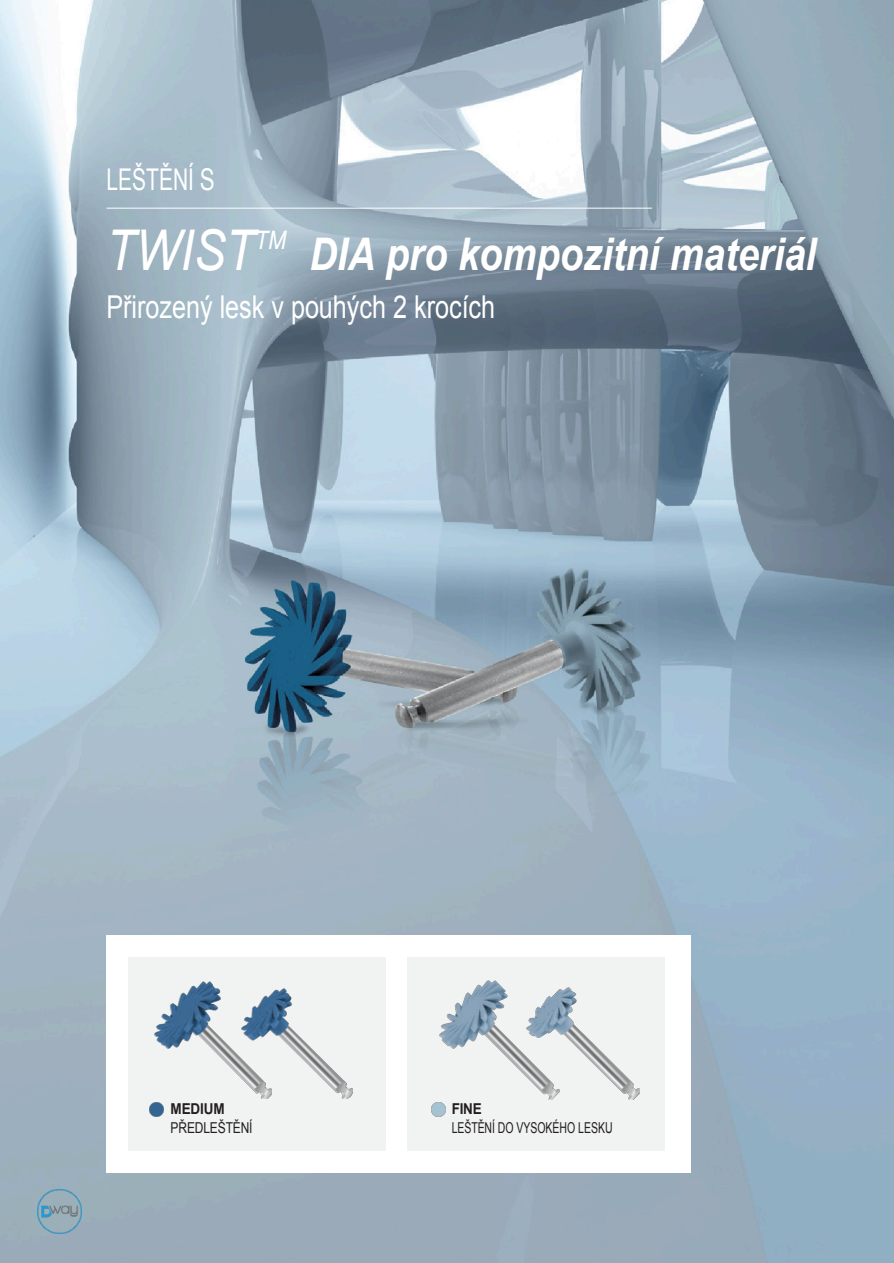
<style>
.page{position:relative;width:894px;height:1263px;background:#fff}
.page>*{position:absolute;margin:0;border:0;box-sizing:border-box;transform-origin:0 0}
.t1{font:italic 56.25px "Arial";color:#fff;scale:.85 1}
.t2{font:italic 700 45px "Arial";color:#fff;scale:.85 1}
.t3{font:31.5px "Arial";color:#fff;scale:.8 1}
.t4{font:30px "Arial";color:#fff;scale:.7 1}
.t5{font:15px "Arial";letter-spacing:-.01em;color:#231f20;scale:.7 1}
.t6{font:15px "Arial";letter-spacing:-.01em;color:#231f20;scale:.8 1}
.t7{font:700 15px "Arial";letter-spacing:-.01em;color:#231f20;scale:.9 1}
</style>
<div class="page">
<img style="left:0;top:0;width:893px;height:1263px">
<img style="left:38px;top:1190px;width:43px;height:43px">
<div style="left:106px;top:936px;width:584px;height:237px;background:#fff"></div>
<div style="left:128px;top:957px;width:258px;height:194px;background:#f1f2f2"></div>
<div style="left:407px;top:957px;width:257px;height:194px;background:#f1f2f2"></div>
<img style="left:154px;top:982px;width:88px;height:97px">
<img style="left:439px;top:981px;width:87px;height:96px">
<img style="left:242px;top:988px;width:110px;height:111px">
<img style="left:526px;top:988px;width:113px;height:111px">
<img style="left:150px;top:1102px;width:14px;height:14px">
<img style="left:431px;top:1102px;width:14px;height:14px">
<hr style="left:106px;top:208px;width:545px;height:1px;background:#fff">
<p class="t4" style="left:106px;top:168px;width:156px">LEŠTĚNÍ S</p>
<h1 class="t1" style="left:106px;top:229px;width:213px">TWIST<sup>TM</sup></h1>
<h2 class="t2" style="left:309px;top:237px;width:597px">DIA pro kompozitní materiál</h2>
<p class="t3" style="left:106px;top:295px;width:487px">Přirozený lesk v pouhých 2 krocích</p>
<p class="t7" style="left:170px;top:1103px;width:62px">MEDIUM</p>
<p class="t6" style="left:170px;top:1122px;width:104px">PŘEDLEŠTĚNÍ</p>
<p class="t7" style="left:452px;top:1103px;width:35px">FINE</p>
<p class="t5" style="left:452px;top:1122px;width:231px">LEŠTĚNÍ DO VYSOKÉHO LESKU</p>
</div>
